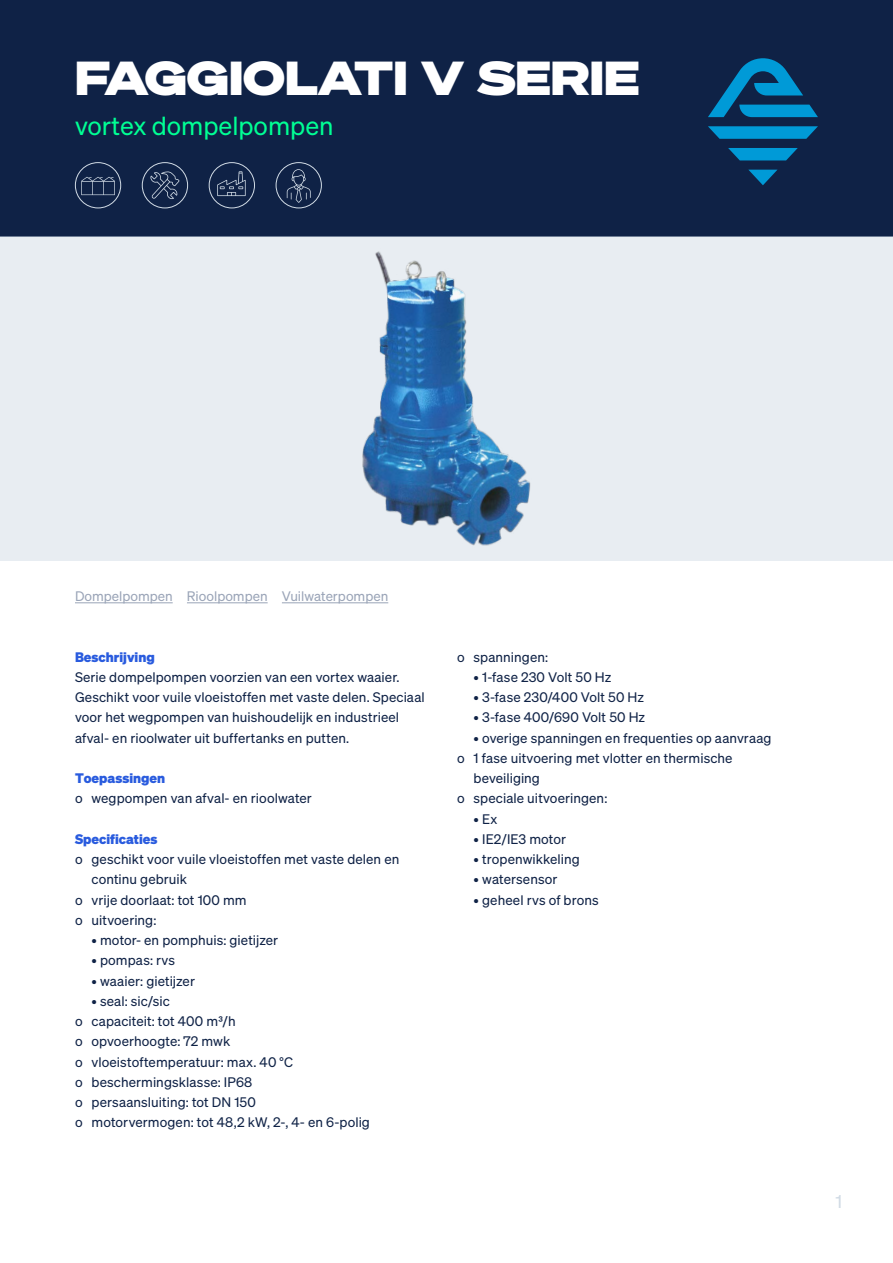
<style>
.page{position:relative;width:893px;height:1263px;background:#fff}
.page>*{position:absolute;margin:0;border:0;box-sizing:border-box;transform-origin:0 0}
.t1{font:46.5px "Sohne Breit Extrafett";color:#fff}
.t2{font:25.5px "Sohne Buch";color:#00ff94}
.t3{font:18px "Sohne Buch";color:#d1dbe5}
.t4{font:13.5px/20.2px "Sohne Buch";letter-spacing:.005em;color:#0f2246}
.t5{font:13.5px "Sohne Buch";color:#9ba5b8}
.t6{font:700 13.5px "Sohne";color:#295bde}
</style>
<div class="page">
<div style="left:0;top:0;width:893px;height:236px;background:#0f2246"></div>
<svg style="left:749px;top:170px;width:28px;height:15px"></svg>
<svg style="left:728px;top:148px;width:70px;height:12px"></svg>
<svg style="left:708px;top:126px;width:110px;height:13px"></svg>
<svg style="left:708px;top:58px;width:110px;height:59px"></svg>
<div style="left:0;top:236px;width:893px;height:324px;background:#e8edf2"></div>
<hr style="left:75px;top:602px;width:98px;height:1px;background:#9ba5b8">
<hr style="left:187px;top:602px;width:81px;height:1px;background:#9ba5b8">
<hr style="left:282px;top:602px;width:106px;height:1px;background:#9ba5b8">
<svg style="left:287px;top:169px;width:24px;height:34px"></svg>
<div style="left:276px;top:162px;width:46px;height:46px;border:1px solid #d1dbe5;border-radius:50%"></div>
<svg style="left:217px;top:171px;width:29px;height:25px"></svg>
<div style="left:209px;top:162px;width:46px;height:46px;border:1px solid #d1dbe5;border-radius:50%"></div>
<svg style="left:150px;top:172px;width:29px;height:27px"></svg>
<div style="left:142px;top:162px;width:46px;height:46px;border:1px solid #d1dbe5;border-radius:50%"></div>
<svg style="left:81px;top:177px;width:34px;height:18px"></svg>
<div style="left:75px;top:162px;width:46px;height:46px;border:1px solid #d1dbe5;border-radius:50%"></div>
<img style="left:362px;top:251px;width:169px;height:295px">
<h1 class="t1" style="left:75px;top:47px;width:566px">FAGGIOLATI V SERIE</h1>
<h2 class="t2" style="left:75px;top:111px;width:260px">vortex dompelpompen</h2>
<p class="t5" style="left:75px;top:588px;width:315px">Dompelpompen Rioolpompen Vuilwaterpompen</p>
<p class="t6" style="left:75px;top:648px;width:81px">Beschrijving</p>
<p class="t4" style="left:75px;top:667px;width:351px">Serie dompelpompen voorzien van een vortex waaier.<br>Geschikt voor vuile vloeistoffen met vaste delen. Speciaal voor het wegpompen van huishoudelijk en industrieel afval- en rioolwater uit buffertanks en putten.</p>
<p class="t6" style="left:75px;top:769px;width:92px">Toepassingen</p>
<p class="t4" style="left:75px;top:788px;width:238px">o wegpompen van afval- en rioolwater</p>
<p class="t6" style="left:75px;top:830px;width:84px">Specificaties</p>
<p class="t4" style="left:75px;top:849px;width:326px">o geschikt voor vuile vloeistoffen met vaste delen en</p>
<p class="t4" style="left:91px;top:869px;width:97px">continu gebruik</p>
<p class="t4" style="left:75px;top:889px;width:173px">o vrije doorlaat: tot 100 mm</p>
<p class="t4" style="left:75px;top:910px;width:83px">o uitvoering:</p>
<p class="t4" style="left:91px;top:930px;width:188px">• motor- en pomphuis: gietijzer</p>
<p class="t4" style="left:91px;top:950px;width:85px">• pompas: rvs</p>
<p class="t4" style="left:91px;top:970px;width:105px">• waaier: gietijzer</p>
<p class="t4" style="left:75px;top:991px;width:296px;text-indent:16px">• seal: sic/sic<br>o capaciteit: tot 400 m³/h<br>o opvoerhoogte: 72 mwk<br>o vloeistoftemperatuur: max. 40 °C<br>o beschermingsklasse: IP68<br>o persaansluiting: tot DN 150<br>o motorvermogen: tot 48,2 kW, 2-, 4- en 6-polig</p>
<p class="t4" style="left:457px;top:646px;width:92px">o spanningen:</p>
<p class="t4" style="left:474px;top:667px;width:139px">• 1-fase 230 Volt 50 Hz</p>
<p class="t4" style="left:474px;top:687px;width:172px">• 3-fase 230/400 Volt 50 Hz</p>
<p class="t4" style="left:474px;top:707px;width:173px">• 3-fase 400/690 Volt 50 Hz</p>
<p class="t4" style="left:474px;top:727px;width:299px">• overige spanningen en frequenties op aanvraag</p>
<p class="t4" style="left:457px;top:748px;width:277px">o 1 fase uitvoering met vlotter en thermische</p>
<p class="t4" style="left:474px;top:768px;width:68px">beveiliging</p>
<p class="t4" style="left:457px;top:788px;width:152px">o speciale uitvoeringen:</p>
<p class="t4" style="left:474px;top:808px;width:25px">• Ex</p>
<p class="t4" style="left:474px;top:829px;width:94px">• IE2/IE3 motor</p>
<p class="t4" style="left:474px;top:849px;width:108px">• tropenwikkeling</p>
<p class="t4" style="left:474px;top:869px;width:85px">• watersensor</p>
<p class="t4" style="left:474px;top:889px;width:127px">• geheel rvs of brons</p>
<h3 class="t3" style="left:835px;top:1191px;width:8px">1</h3>
</div>
